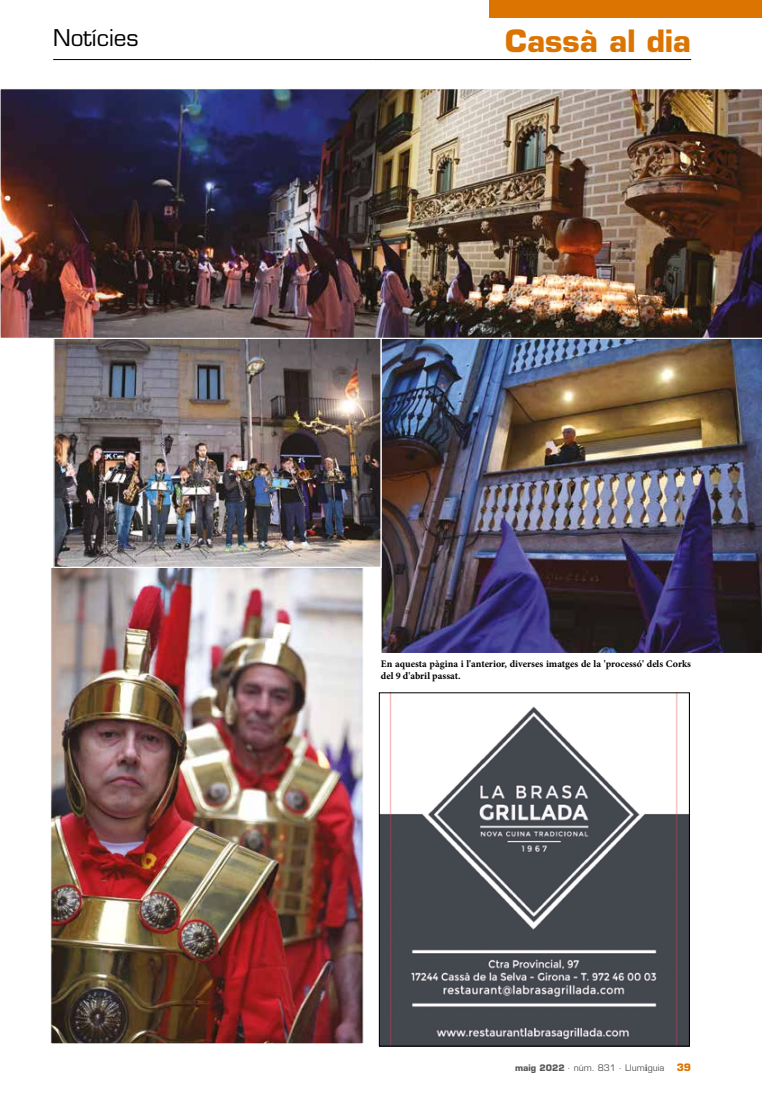
<style>
.page{position:relative;width:762px;height:1117px;background:#fff}
.page>*{position:absolute;margin:0;border:0;box-sizing:border-box;transform-origin:0 0}
.t1{font:700 30px "Eurostile LT Std";color:#db7400}
.t2{font:22.5px "Eurostile LT Std";color:#000}
.t3{font:700 10px/12px "Minion Pro";color:#000}
.t4{font:8.75px "Eurostile LT Std";color:#575756}
.s1{font-weight:700}
.s2{font-family:"Minion Pro";font-weight:700;font-size:10px}
.s3{font-weight:700;font-size:10px;color:#db7400}
</style>
<div class="page">
<img style="left:381px;top:694px;width:306px;height:349px">
<hr style="left:53px;top:59px;width:319px;height:1px;background:#000">
<hr style="left:372px;top:59px;width:319px;height:1px;background:#000">
<div style="left:490px;top:0;width:272px;height:18px;background:#db7400"></div>
<img style="left:52px;top:568px;width:310px;height:474px">
<img style="left:381px;top:339px;width:381px;height:314px">
<img style="left:55px;top:339px;width:325px;height:227px">
<div style="left:53px;top:337px;width:329px;height:231px;border:1px solid #fff"></div>
<img style="left:0;top:89px;width:762px;height:250px">
<h2 class="t2" style="left:53px;top:24px;width:87px">Notícies</h2>
<h1 class="t1" style="left:505px;top:22px;width:187px">Cassà al dia</h1>
<p class="t3" style="left:381px;top:657px;width:312px">En aquesta pàgina i l'anterior, diverses imatges de la 'processó' dels Corks del 9 d'abril passat.</p>
<p class="t4" style="left:515px;top:1062px;width:177px"><span class="s1">maig 2022</span> · núm. 831 · Llum<span class="s2">i</span>guia <span class="s3">39</span></p>
</div>
